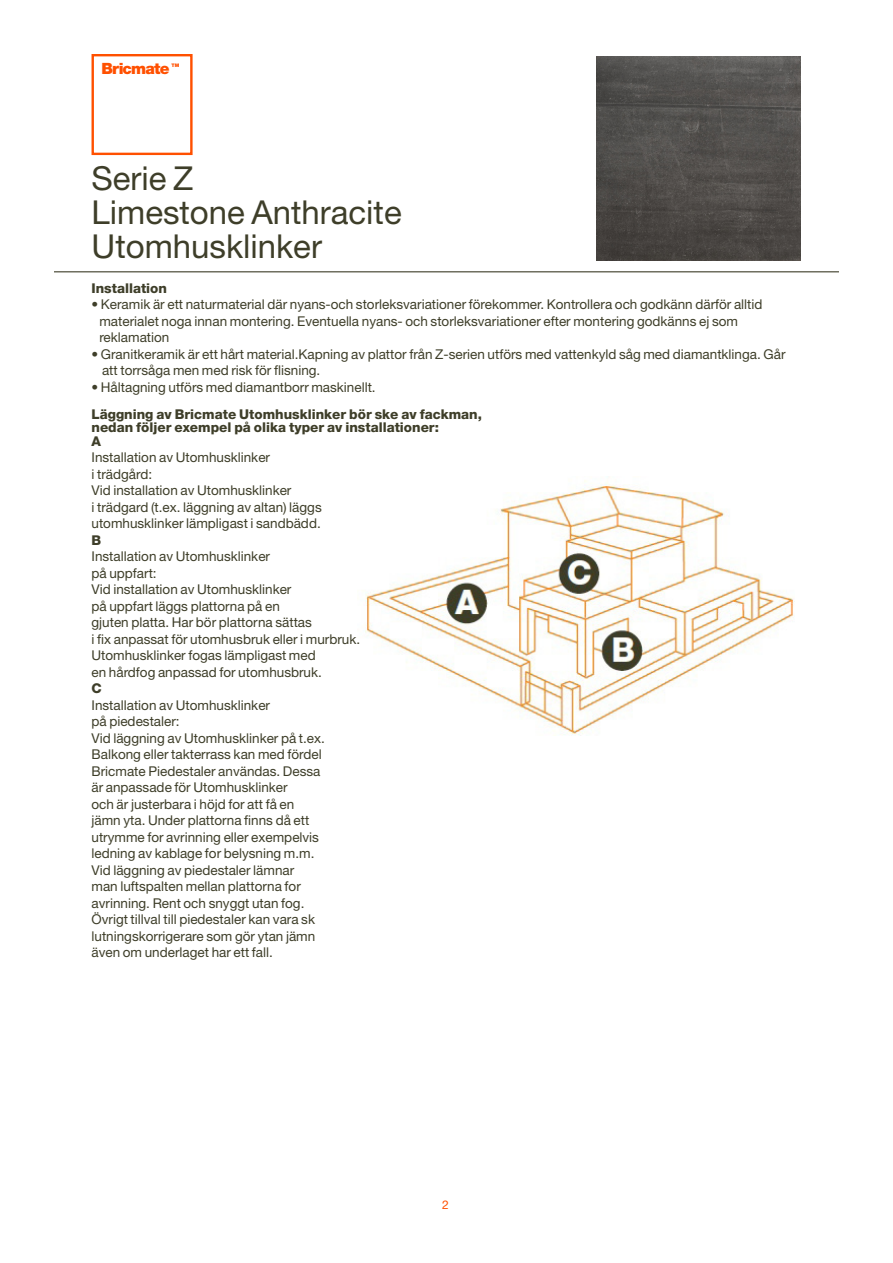
<style>
.page{position:relative;width:893px;height:1263px;background:#fff}
.page>*{position:absolute;margin:0;border:0;box-sizing:border-box;transform-origin:0 0}
.bröd_8_8{font:33px/33.8px "Helvetica Neue LT Std";color:#3e3e29}
.bröd_8_8-2{font:900 15.6px "Helvetica Neue LT Std";letter-spacing:-.05em;color:#ff5000}
.bröd_8_8-3{font:13.5px/16.5px "Helvetica Neue LT Std";color:#3e3e29}
.bröd_8_8-4{font:800 13.5px "Helvetica Neue LT Std";color:#3e3e29}
.bröd_8_8-5{font:12px "Helvetica Neue LT Std";color:#ff5000}
.t1{font:900 4.8px "Helvetica Neue LT Std";color:#ff5000}
</style>
<div class="page">
<img style="left:365px;top:476px;width:430px;height:260px">
<div style="left:92px;top:54px;width:101px;height:101px;border:2px solid #ff5000"></div>
<img style="left:597px;top:56px;width:204px;height:204px">
<hr style="left:54px;top:271px;width:785px;height:1px;background:#3e3e29">
<p class="bröd_8_8-2" style="left:102px;top:59px;width:70px">Bricmate</p>
<p class="t1" style="left:172px;top:62px;width:9px">TM</p>
<p class="bröd_8_8" style="left:92px;top:161px;width:312px">Serie Z<br>Limestone Anthracite</p>
<p class="bröd_8_8" style="left:92px;top:229px;width:232px">Utomhusklinker</p>
<p class="bröd_8_8-4" style="left:92px;top:280px;width:77px">Installation</p>
<p class="bröd_8_8-3" style="left:99px;top:296px;width:665px;text-indent:-8px">• Keramik är ett naturmaterial där nyans-och storleksvariationer förekommer. Kontrollera och godkänn därför alltid materialet noga innan montering. Eventuella nyans- och storleksvariationer efter montering godkänns ej som reklamation</p>
<p class="bröd_8_8-3" style="left:102px;top:345px;width:685px;text-indent:-11px">• Granitkeramik är ett hårt material.Kapning av plattor från Z-serien utförs med vattenkyld såg med diamantklinga. Går att torrsåga men med risk för flisning.</p>
<p class="bröd_8_8-3" style="left:92px;top:378px;width:286px">• Håltagning utförs med diamantborr maskinellt.</p>
<p class="bröd_8_8-4" style="left:92px;top:406px;width:392px">Läggning av Bricmate Utomhusklinker bör ske av fackman,</p>
<p class="bröd_8_8-4" style="left:92px;top:419px;width:349px">nedan följer exempel på olika typer av installationer:</p>
<p class="bröd_8_8-4" style="left:92px;top:433px;width:11px">A</p>
<p class="bröd_8_8-3" style="left:92px;top:449px;width:180px">Installation av Utomhusklinker</p>
<p class="bröd_8_8-3" style="left:92px;top:465px;width:62px">i trädgård:</p>
<p class="bröd_8_8-3" style="left:92px;top:482px;width:201px">Vid installation av Utomhusklinker</p>
<p class="bröd_8_8-3" style="left:92px;top:498px;width:232px">i trädgard (t.ex. läggning av altan) läggs</p>
<p class="bröd_8_8-3" style="left:92px;top:515px;width:231px">utomhusklinker lämpligast i sandbädd.</p>
<p class="bröd_8_8-4" style="left:92px;top:532px;width:11px">B</p>
<p class="bröd_8_8-3" style="left:92px;top:548px;width:180px">Installation av Utomhusklinker</p>
<p class="bröd_8_8-3" style="left:92px;top:564px;width:67px">på uppfart:</p>
<p class="bröd_8_8-3" style="left:92px;top:581px;width:201px">Vid installation av Utomhusklinker</p>
<p class="bröd_8_8-3" style="left:92px;top:597px;width:190px">på uppfart läggs plattorna på en</p>
<p class="bröd_8_8-3" style="left:92px;top:614px;width:222px">gjuten platta. Har bör plattorna sättas</p>
<p class="bröd_8_8-3" style="left:92px;top:630px;width:270px">i fix anpassat för utomhusbruk eller i murbruk.</p>
<p class="bröd_8_8-3" style="left:92px;top:647px;width:226px">Utomhusklinker fogas lämpligast med</p>
<p class="bröd_8_8-3" style="left:92px;top:663px;width:232px">en hårdfog anpassad for utomhusbruk.</p>
<p class="bröd_8_8-4" style="left:92px;top:680px;width:12px">C</p>
<p class="bröd_8_8-3" style="left:92px;top:696px;width:180px">Installation av Utomhusklinker</p>
<p class="bröd_8_8-3" style="left:92px;top:713px;width:90px">på piedestaler:</p>
<p class="bröd_8_8-3" style="left:92px;top:729px;width:235px">Vid läggning av Utomhusklinker på t.ex.</p>
<p class="bröd_8_8-3" style="left:92px;top:746px;width:232px">Balkong eller takterrass kan med fördel</p>
<p class="bröd_8_8-3" style="left:92px;top:762px;width:230px">Bricmate Piedestaler användas. Dessa</p>
<p class="bröd_8_8-3" style="left:92px;top:779px;width:198px">är anpassade för Utomhusklinker</p>
<p class="bröd_8_8-3" style="left:92px;top:795px;width:204px">och är justerbara i höjd for att få en</p>
<p class="bröd_8_8-3" style="left:92px;top:812px;width:219px">jämn yta. Under plattorna finns då ett</p>
<p class="bröd_8_8-3" style="left:92px;top:828px;width:229px">utrymme for avrinning eller exempelvis</p>
<p class="bröd_8_8-3" style="left:92px;top:845px;width:224px">ledning av kablage for belysning m.m.</p>
<p class="bröd_8_8-3" style="left:92px;top:861px;width:204px">Vid läggning av piedestaler lämnar</p>
<p class="bröd_8_8-3" style="left:92px;top:878px;width:211px">man luftspalten mellan plattorna for</p>
<p class="bröd_8_8-3" style="left:92px;top:894px;width:214px">avrinning. Rent och snyggt utan fog.</p>
<p class="bröd_8_8-3" style="left:92px;top:911px;width:225px">Övrigt tillval till piedestaler kan vara sk</p>
<p class="bröd_8_8-3" style="left:92px;top:927px;width:225px">lutningskorrigerare som gör ytan jämn</p>
<p class="bröd_8_8-3" style="left:92px;top:944px;width:183px">även om underlaget har ett fall.</p>
<p class="bröd_8_8-5" style="left:442px;top:1197px;width:8px">2</p>
</div>
